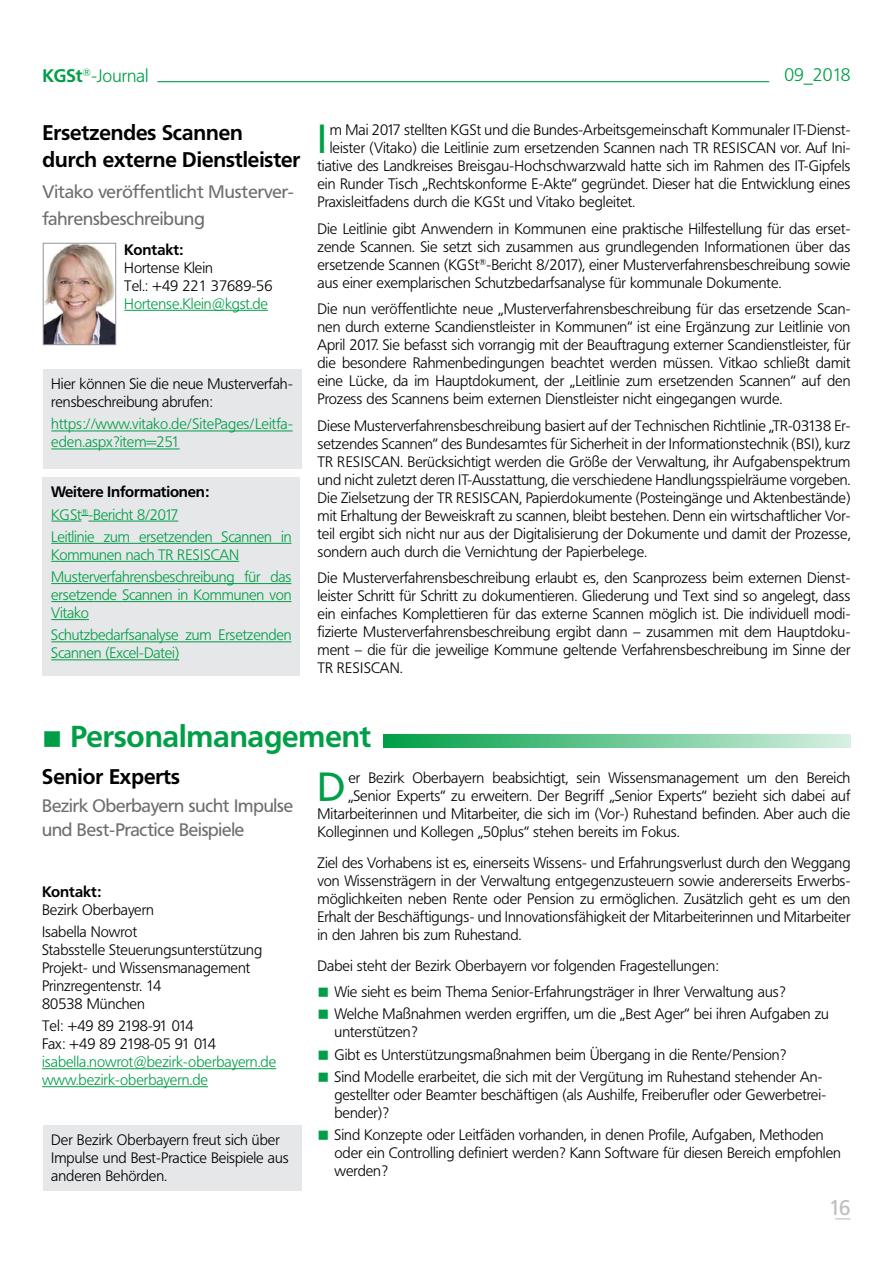
<style>
.page{position:relative;width:893px;height:1263px;background:#fff}
.page>*{position:absolute;margin:0;border:0;box-sizing:border-box;transform-origin:0 0}
.t1{font:40.5px "Frutiger BQ";color:#009f47}
.t2{font:700 30px "Frutiger BQ";color:#009f47}
.t3{font:700 21px/27px "Frutiger BQ";color:#000}
.t4{font:21px "Frutiger BQ";color:#bcbec0}
.t5{font:18px/27px "Frutiger BQ";letter-spacing:-.01em;color:#6d6e71}
.t6{font:300 18px "Frutiger BQ";color:#009f47}
.t7{font:300 15px/18px "Frutiger BQ";color:#000}
.t8{font:300 15px/18px "Frutiger BQ";letter-spacing:-.01em;color:#009f47}
.t9{font:300 15px/18px "Frutiger BQ";letter-spacing:-.04em;color:#000}
.t10{font:700 15px "Frutiger BQ";color:#000}
.s1{font-weight:700}
.s2{font-weight:700;color:#000}
</style>
<div class="page">
<svg style="left:835px;top:1218px;width:15px;height:1px"></svg>
<hr style="left:157px;top:81px;width:612px;height:1px;background:#009f47">
<div style="left:43px;top:370px;width:258px;height:99px;background:#e6e7e8"></div>
<hr style="left:51px;top:431px;width:242px;height:1px;background:#009f47">
<hr style="left:51px;top:449px;width:129px;height:1px;background:#009f47">
<div style="left:43px;top:477px;width:257px;height:198px;background:#e6e7e8"></div>
<hr style="left:51px;top:521px;width:30px;height:1px;background:#009f47">
<hr style="left:88px;top:521px;width:90px;height:1px;background:#009f47">
<hr style="left:51px;top:543px;width:240px;height:1px;background:#009f47">
<hr style="left:51px;top:561px;width:188px;height:1px;background:#009f47">
<hr style="left:51px;top:583px;width:240px;height:1px;background:#009f47">
<hr style="left:51px;top:601px;width:240px;height:1px;background:#009f47">
<hr style="left:51px;top:619px;width:38px;height:1px;background:#009f47">
<hr style="left:51px;top:641px;width:240px;height:1px;background:#009f47">
<hr style="left:51px;top:659px;width:128px;height:1px;background:#009f47">
<hr style="left:124px;top:310px;width:144px;height:1px;background:#009f47">
<img style="left:45px;top:245px;width:69px;height:98px">
<div style="left:43px;top:243px;width:73px;height:102px;border:1px solid #939598"></div>
<svg style="left:383px;top:734px;width:467px;height:14px;background:#6bc794"></svg>
<hr style="left:42px;top:1068px;width:234px;height:1px;background:#009f47">
<hr style="left:42px;top:1086px;width:166px;height:1px;background:#009f47">
<div style="left:43px;top:1125px;width:258px;height:66px;background:#e6e7e8"></div>
<p class="t6" style="left:43px;top:65px;width:107px"><span class="s1">KGSt</span><sup>®</sup>-Journal</p>
<p class="t6" style="left:784px;top:65px;width:68px">09_2018</p>
<h3 class="t3" style="left:43px;top:119px;width:259px">Ersetzendes Scannen durch externe Dienstleister</h3>
<p class="t5" style="left:43px;top:178px;width:253px">Vitako veröffentlicht Musterver&shy;fahrensbeschreibung</p>
<h1 class="t1" style="left:317px;top:115px;width:11px">I</h1>
<p class="t7" style="left:330px;top:121px;width:522px">m Mai 2017 stellten KGSt und die Bundes-Arbeitsgemeinschaft Kommunaler IT-Dienst-</p>
<p class="t7" style="left:330px;top:139px;width:522px">leister (Vitako) die Leitlinie zum ersetzenden Scannen nach TR RESISCAN vor. Auf Ini-</p>
<p class="t7" style="left:317px;top:157px;width:534px">tiative des Landkreises Breisgau-Hochschwarzwald hatte sich im Rahmen des IT-Gipfels</p>
<p class="t7" style="left:317px;top:175px;width:534px">ein Runder Tisch „Rechtskonforme E-Akte“ gegründet. Dieser hat die Entwicklung eines</p>
<p class="t7" style="left:317px;top:193px;width:319px">Praxisleitfadens durch die KGSt und Vitako begleitet.</p>
<p class="t7" style="left:317px;top:220px;width:534px;text-align:justify">Die Leitlinie gibt Anwendern in Kommunen eine praktische Hilfestellung für das erset&shy;zende Scannen. Sie setzt sich zusammen aus grundlegenden Informationen über das ersetzende Scannen (KGSt<sup>®</sup>-Bericht 8/2017), einer Musterverfahrensbeschreibung sowie aus einer exemplarischen Schutzbedarfsanalyse für kommunale Dokumente.</p>
<p class="t7" style="left:317px;top:300px;width:534px;text-align:justify">Die nun veröffentlichte neue „Musterverfahrensbeschreibung für das ersetzende Scan&shy;nen durch externe Scandienstleister in Kommunen“ ist eine Ergänzung zur Leitlinie von April 2017. Sie befasst sich vorrangig mit der Beauftragung externer Scandienstleister, für die besondere Rahmenbedingungen beachtet werden müssen. Vitkao schließt damit eine Lücke, da im Hauptdokument, der „Leitlinie zum ersetzenden Scannen“ auf den Prozess des Scannens beim externen Dienstleister nicht eingegangen wurde.</p>
<p class="t7" style="left:317px;top:417px;width:534px;text-align:justify">Diese Musterverfahrensbeschreibung basiert auf der Technischen Richtlinie „TR-03138 Er&shy;setzendes Scannen“ des Bundesamtes für Sicherheit in der Informationstechnik (BSI), kurz TR RESISCAN. Berücksichtigt werden die Größe der Verwaltung, ihr Aufgabenspektrum und nicht zuletzt deren IT-Ausstattung, die verschiedene Handlungsspielräume vorgeben.<br>Die Zielsetzung der TR RESISCAN, Papierdokumente (Posteingänge und Aktenbestände) mit Erhaltung der Beweiskraft zu scannen, bleibt bestehen. Denn ein wirtschaftlicher Vor&shy;teil ergibt sich nicht nur aus der Digitalisierung der Dokumente und damit der Prozesse, sondern auch durch die Vernichtung der Papierbelege.</p>
<p class="t7" style="left:317px;top:569px;width:534px;text-align:justify">Die Musterverfahrensbeschreibung erlaubt es, den Scanprozess beim externen Dienst&shy;leister Schritt für Schritt zu dokumentieren. Gliederung und Text sind so angelegt, dass ein einfaches Komplettieren für das externe Scannen möglich ist. Die individuell modi&shy;fizierte Musterverfahrensbeschreibung ergibt dann – zusammen mit dem Hauptdoku&shy;ment – die für die jeweilige Kommune geltende Verfahrensbeschreibung im Sinne der TR RESISCAN.</p>
<p class="t10" style="left:124px;top:241px;width:61px">Kontakt:</p>
<p class="t7" style="left:124px;top:259px;width:150px">Hortense Klein<br>Tel.: +49 221 37689-56</p>
<p class="t8" style="left:124px;top:295px;width:145px">Hortense.Klein@kgst.de</p>
<p class="t7" style="left:51px;top:375px;width:243px">Hier können Sie die neue Musterverfah&shy;rensbeschreibung abrufen:</p>
<p class="t8" style="left:51px;top:415px;width:243px">https://www.vitako.de/SitePages/Leitfa&shy;eden.aspx?item=251</p>
<p class="t8" style="left:51px;top:481px;width:242px;line-height:22.2px"><span class="s2">Weitere Informationen:<br></span>KGSt<sup>®</sup>-Bericht 8/2017<br>Leitlinie zum ersetzenden Scannen in</p>
<p class="t8" style="left:51px;top:544px;width:242px;line-height:22.2px">Kommunen nach TR RESISCAN<br>Musterverfahrensbeschreibung für das</p>
<p class="t8" style="left:51px;top:586px;width:242px">ersetzende Scannen in Kommunen von<br>Vitako</p>
<p class="t8" style="left:51px;top:626px;width:242px">Schutzbedarfsanalyse zum Ersetzenden<br>Scannen (Excel-Datei)</p>
<h2 class="t2" style="left:42px;top:719px;width:330px">■ Personalmanagement</h2>
<h3 class="t3" style="left:42px;top:763px;width:139px">Senior Experts</h3>
<p class="t5" style="left:42px;top:794px;width:253px;line-height:24px">Bezirk Oberbayern sucht Impulse und Best-Practice Beispiele</p>
<h1 class="t1" style="left:317px;top:763px;width:29px">D</h1>
<p class="t7" style="left:348px;top:769px;width:503px">er Bezirk Oberbayern beabsichtigt, sein Wissensmanagement um den Bereich</p>
<p class="t7" style="left:348px;top:787px;width:503px">„Senior Experts“ zu erweitern. Der Begriff „Senior Experts“ bezieht sich dabei auf</p>
<p class="t7" style="left:317px;top:805px;width:534px">Mitarbeiterinnen und Mitarbeiter, die sich im (Vor-) Ruhestand befinden. Aber auch die</p>
<p class="t7" style="left:317px;top:823px;width:364px">Kolleginnen und Kollegen „50plus“ stehen bereits im Fokus.</p>
<p class="t7" style="left:317px;top:854px;width:534px;text-align:justify">Ziel des Vorhabens ist es, einerseits Wissens- und Erfahrungsverlust durch den Weggang von Wissensträgern in der Verwaltung entgegenzusteuern sowie andererseits Erwerbs&shy;möglichkeiten neben Rente oder Pension zu ermöglichen. Zusätzlich geht es um den Erhalt der Beschäftigungs- und Innovationsfähigkeit der Mitarbeiterinnen und Mitarbeiter in den Jahren bis zum Ruhestand.</p>
<p class="t7" style="left:334px;top:952px;width:453px;line-height:26.5px;text-indent:-17px">Dabei steht der Bezirk Oberbayern vor folgenden Fragestellungen:<br>Wie sieht es beim Thema Senior-Erfahrungsträger in Ihrer Verwaltung aus?</p>
<p class="t7" style="left:334px;top:1005px;width:496px">Welche Maßnahmen werden ergriffen, um die „Best Ager“ bei ihren Aufgaben zu unterstützen?</p>
<p class="t7" style="left:334px;top:1043px;width:489px;line-height:22.2px">Gibt es Unterstützungsmaßnahmen beim Übergang in die Rente/Pension?<br>Sind Modelle erarbeitet, die sich mit der Vergütung im Ruhestand stehender An-</p>
<p class="t7" style="left:334px;top:1086px;width:493px">gestellter oder Beamter beschäftigen (als Aushilfe, Freiberufler oder Gewerbetrei&shy;bender)?</p>
<p class="t7" style="left:334px;top:1126px;width:508px">Sind Konzepte oder Leitfäden vorhanden, in denen Profile, Aufgaben, Methoden oder ein Controlling definiert werden? Kann Software für diesen Bereich empfohlen werden?</p>
<p class="t10" style="left:42px;top:882px;width:61px">Kontakt:</p>
<p class="t7" style="left:42px;top:899px;width:113px;line-height:22.2px">Bezirk Oberbayern<br>Isabella Nowrot</p>
<p class="t7" style="left:42px;top:941px;width:222px">Stabsstelle Steuerungsunterstützung<br>Projekt- und Wissensmanagement<br>Prinzregentenstr. 14<br>80538 München</p>
<p class="t9" style="left:42px;top:1017px;width:175px">Tel: +49 89 2198-91 014<br>Fax: +49 89 2198-05 91 014</p>
<p class="t8" style="left:42px;top:1053px;width:236px">isabella.nowrot@bezirk-oberbayern.de www.bezirk-oberbayern.de</p>
<p class="t7" style="left:51px;top:1130px;width:239px">Der Bezirk Oberbayern freut sich über<br>Impulse und Best-Practice Beispiele aus anderen Behörden.</p>
<h3 class="t4" style="left:829px;top:1195px;width:23px">16</h3>
</div>
